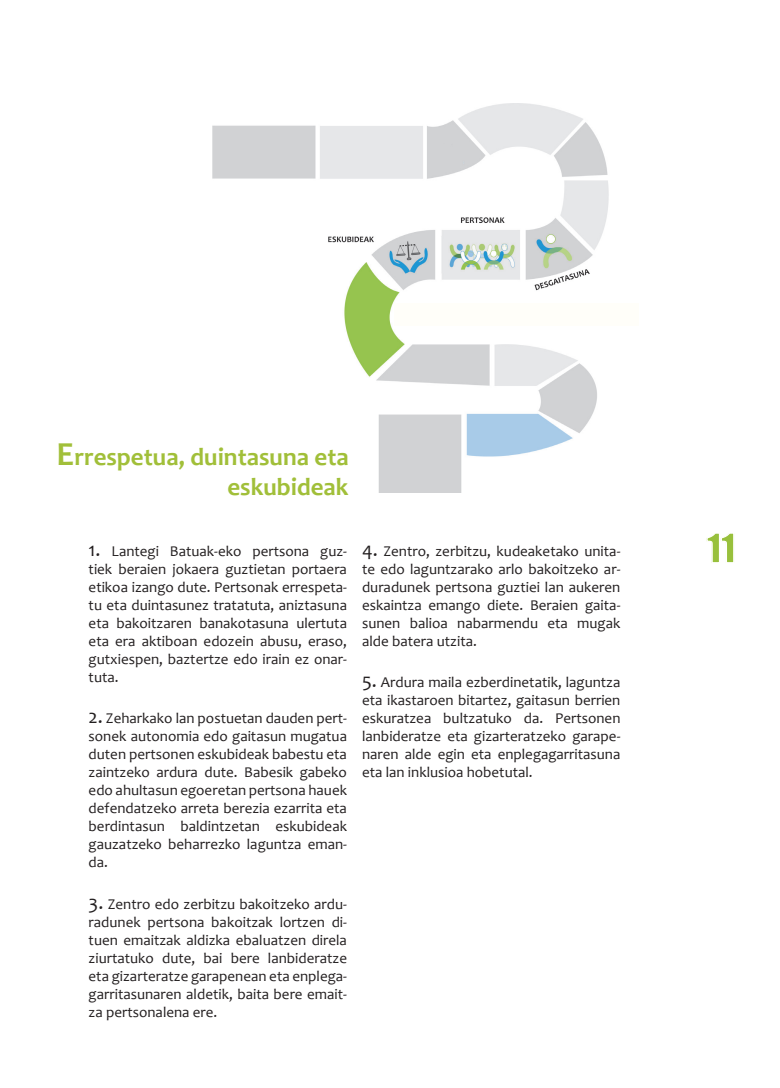
<style>
.page{position:relative;width:780px;height:1088px;background:#fff}
.page>*{position:absolute;margin:0;border:0;box-sizing:border-box;transform-origin:0 0}
.t1{font:37.5px "Impact";color:#98c03c}
.t2{font:700 25px/30px "Candara";color:#a1bf39;text-align:right}
.t3{font:15px/18px "Candara";color:#231f20;text-align:justify}
.s1{font-size:33.75px}
.s2{font-size:20px}
</style>
<div class="page">
<img style="left:213px;top:104px;width:396px;height:388px">
<div style="left:394px;top:303px;width:245px;height:23px;background:#fffef9"></div>
<h2 class="t2" style="left:57px;top:441px;width:293px"><span class="s1">E</span>rrespetua, duintasuna eta eskubideak</h2>
<p class="t3" style="left:89px;top:541px;width:260px"><span class="s2">1.</span> Lantegi Batuak-eko pertsona guz&shy;tiek beraien jokaera guztietan portaera etikoa izango dute. Pertsonak errespeta&shy;tu eta duintasunez tratatuta, aniztasuna eta bakoitzaren banakotasuna ulertuta eta era aktiboan edozein abusu, eraso, gutxiespen, baztertze edo irain ez onar&shy;tuta.</p>
<p class="t3" style="left:89px;top:709px;width:260px"><span class="s2">2.</span> Zeharkako lan postuetan dauden pert&shy;sonek autonomia edo gaitasun mugatua duten pertsonen eskubideak babestu eta zaintzeko ardura dute. Babesik gabeko edo ahultasun egoeretan pertsona hauek defendatzeko arreta berezia ezarrita eta berdintasun baldintzetan eskubideak gauzatzeko beharrezko laguntza eman&shy;da.</p>
<p class="t3" style="left:89px;top:895px;width:260px"><span class="s2">3.</span> Zentro edo zerbitzu bakoitzeko ardu&shy;radunek pertsona bakoitzak lortzen di&shy;tuen emaitzak aldizka ebaluatzen direla ziurtatuko dute, bai bere lanbideratze eta gizarteratze garapenean eta enplega&shy;garritasunaren aldetik, baita bere emait&shy;za pertsonalena ere.</p>
<p class="t3" style="left:362px;top:541px;width:260px"><span class="s2">4.</span> Zentro, zerbitzu, kudeaketako unita&shy;te edo laguntzarako arlo bakoitzeko ar&shy;duradunek pertsona guztiei lan aukeren eskaintza emango diete. Beraien gaita&shy;sunen balioa nabarmendu eta mugak alde batera utzita.</p>
<p class="t3" style="left:362px;top:673px;width:260px"><span class="s2">5.</span> Ardura maila ezberdinetatik, laguntza eta ikastaroen bitartez, gaitasun berrien eskuratzea bultzatuko da. Pertsonen lanbideratze eta gizarteratzeko garape&shy;naren alde egin eta enplegagarritasuna eta lan inklusioa hobetutal.</p>
<h1 class="t1" style="left:706px;top:519px;width:30px">11</h1>
</div>
